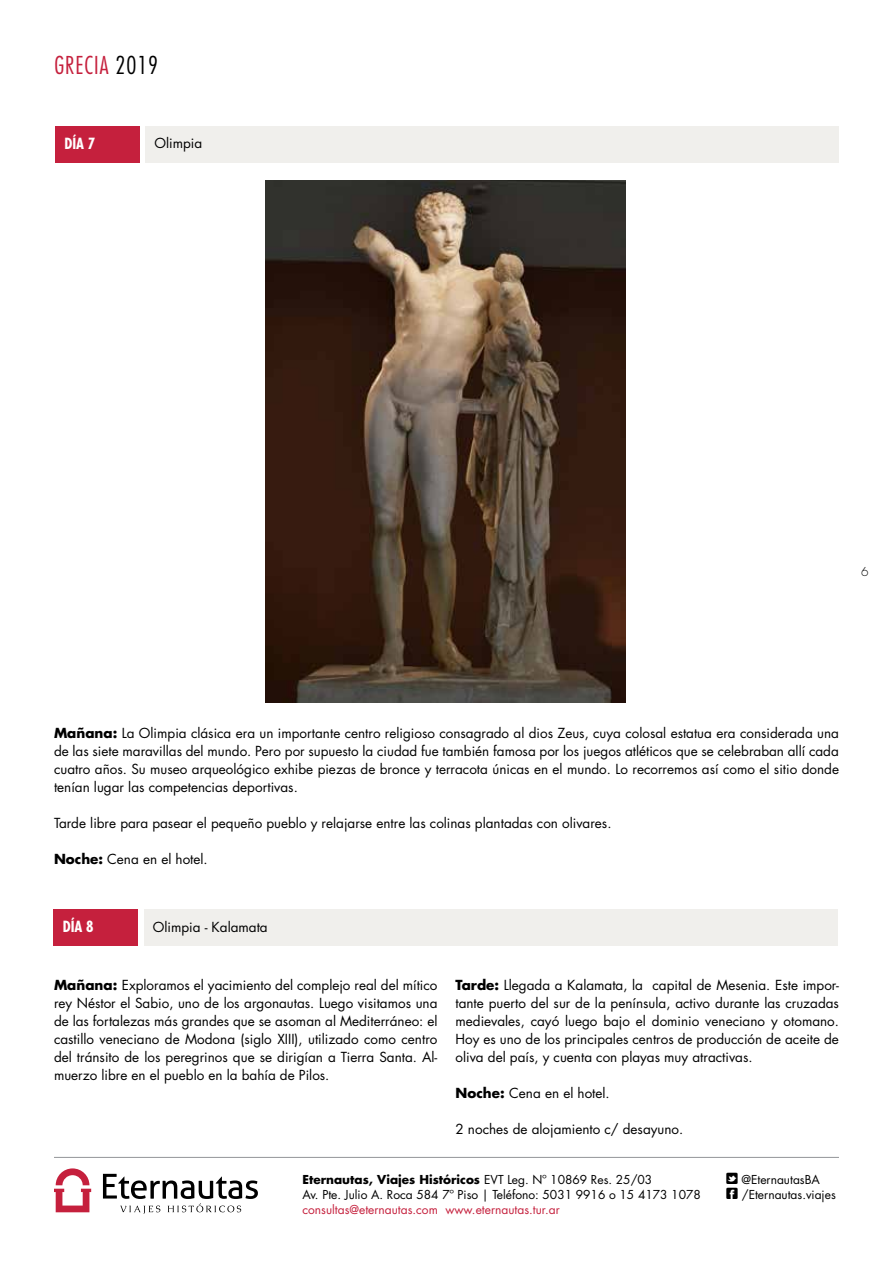
<style>
.page{position:relative;width:893px;height:1263px;background:#fff}
.page>*{position:absolute;margin:0;border:0;box-sizing:border-box;transform-origin:0 0}
.t1{font:300 condensed 24px "Futura Std";letter-spacing:.04em;color:#c5203d}
.t2{font:700 condensed 15px "Futura Std";color:#fff}
.t3{font:13.5px/18px "Futura Std";color:#000;text-align:justify}
.t4{font:12px/15px "Futura Std";color:#000}
.t5{font:12px "Futura Std";color:#c5203d}
.t6{font:300 12px "Futura Std";color:#000}
.s1{color:#000}
.s2{font-weight:700}
</style>
<div class="page">
<hr style="left:54px;top:1157px;width:785px;height:1px;background:#939598">
<svg style="left:54px;top:1168px;width:37px;height:44px"></svg>
<svg style="left:103px;top:1174px;width:155px;height:40px"></svg>
<div style="left:56px;top:126px;width:84px;height:36px;background:#c5203d"></div>
<div style="left:146px;top:126px;width:693px;height:36px;background:#f0efec"></div>
<div style="left:54px;top:909px;width:84px;height:36px;background:#c5203d"></div>
<div style="left:144px;top:909px;width:693px;height:36px;background:#f0efec"></div>
<img style="left:266px;top:180px;width:359px;height:522px">
<h1 class="t1" style="left:54px;top:51px;width:105px">GRECIA <span class="s1">2019</span></h1>
<p class="t2" style="left:64px;top:134px;width:32px">DÍA 7</p>
<p class="t3" style="left:154px;top:135px;width:49px">Olimpia</p>
<p class="t6" style="left:861px;top:564px;width:9px">6</p>
<p class="t3" style="left:54px;top:724px;width:786px"><span class="s2">Mañana:</span> La Olimpia clásica era un importante centro religioso consagrado al dios Zeus, cuya colosal estatua era considerada una de las siete maravillas del mundo. Pero por supuesto la ciudad fue también famosa por los juegos atléticos que se celebraban allí cada cuatro años. Su museo arqueológico exhibe piezas de bronce y terracota únicas en el mundo. Lo recorremos así como el sitio donde tenían lugar las competencias deportivas.</p>
<p class="t3" style="left:54px;top:814px;width:559px">Tarde libre para pasear el pequeño pueblo y relajarse entre las colinas plantadas con olivares.</p>
<p class="t3" style="left:54px;top:850px;width:155px"><span class="s2">Noche:</span> Cena en el hotel.</p>
<p class="t2" style="left:63px;top:917px;width:32px">DÍA 8</p>
<p class="t3" style="left:153px;top:918px;width:116px">Olimpia - Kalamata</p>
<p class="t3" style="left:54px;top:976px;width:385px"><span class="s2">Mañana:</span> Exploramos el yacimiento del complejo real del mítico rey Néstor el Sabio, uno de los argonautas. Luego visitamos una de las fortalezas más grandes que se asoman al Mediterráneo: el castillo veneciano de Modona (siglo XIII), utilizado como centro del tránsito de los peregrinos que se dirigían a Tierra Santa. Al&shy;muerzo libre en el pueblo en la bahía de Pilos.</p>
<p class="t3" style="left:455px;top:976px;width:385px"><span class="s2">Tarde:</span> Llegada a Kalamata, la capital de Mesenia. Este impor&shy;tante puerto del sur de la península, activo durante las cruzadas medievales, cayó luego bajo el dominio veneciano y otomano.<br>Hoy es uno de los principales centros de producción de aceite de oliva del país, y cuenta con playas muy atractivas.</p>
<p class="t3" style="left:455px;top:1084px;width:156px"><span class="s2">Noche:</span> Cena en el hotel.</p>
<p class="t3" style="left:455px;top:1120px;width:229px">2 noches de alojamiento c/ desayuno.</p>
<p class="t4" style="left:302px;top:1172px;width:400px"><span class="s2">Eternautas, Viajes Históricos</span> EVT Leg. Nº 10869 Res. 25/03<br>Av. Pte. Julio A. Roca 584 7º Piso | Teléfono: 5031 9916 o 15 4173 1078</p>
<p class="t5" style="left:302px;top:1202px;width:259px">consultas@eternautas.com www.eternautas.tur.ar</p>
<p class="t4" style="left:741px;top:1172px;width:80px">@EternautasBA</p>
<p class="t4" style="left:726px;top:1187px;width:111px">❑ /Eternautas.viajes</p>
</div>
